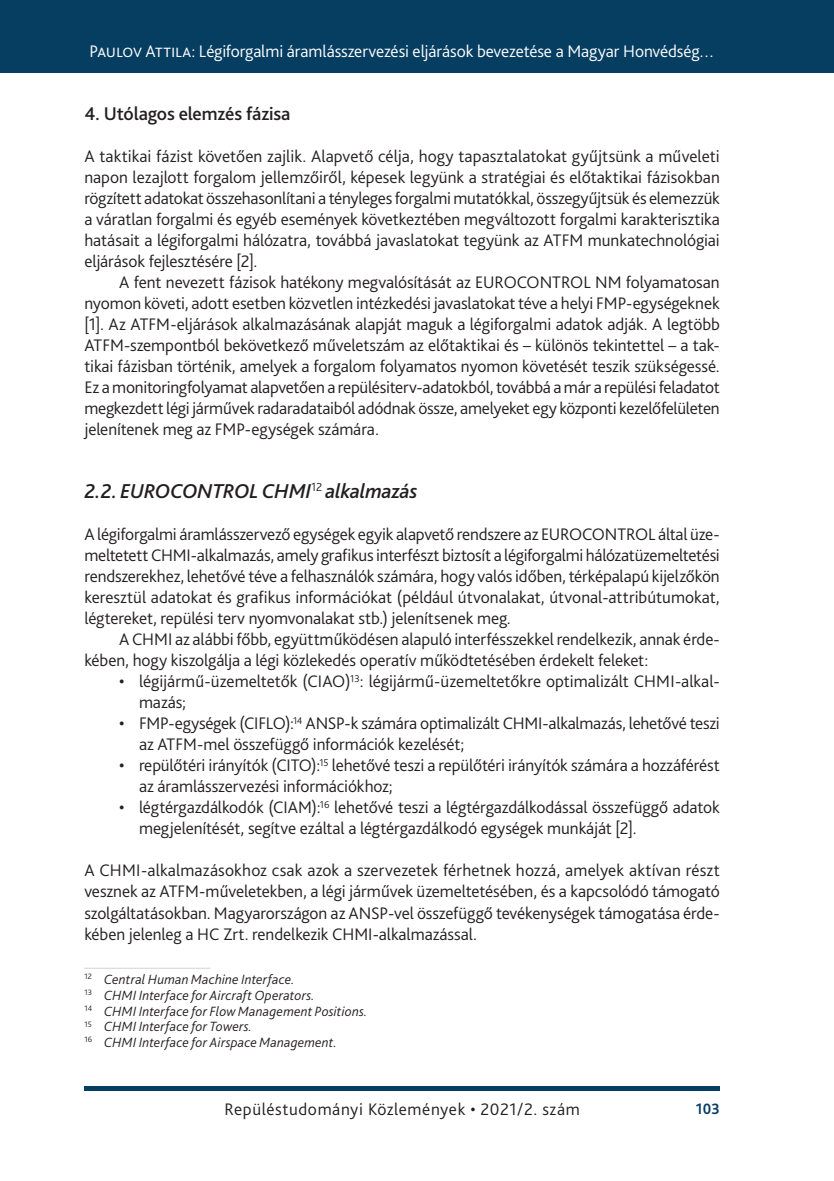
<style>
.page{position:relative;width:834px;height:1181px;background:#fff}
.page>*{position:absolute;margin:0;border:0;box-sizing:border-box;transform-origin:0 0}
.t1{font:italic 500 21px "Bliss Pro";letter-spacing:-.01em;color:#231f20}
.t2{font:500 19.25px "Bliss Pro";letter-spacing:-.01em;color:#231f20}
.t3{font:300 17.5px/21px "Bliss Pro";letter-spacing:-.01em;color:#231f20}
.t4{font:300 17.5px "Bliss Pro";letter-spacing:-.005em;color:#fff}
.t5{font:300 17.5px "Bliss Pro";letter-spacing:.035em;color:#231f20}
.t6{font:700 15.75px "Bliss Pro";color:#063e62;scale:.95 1}
.t7{font:italic 300 14px/15.8px "Bliss Pro";letter-spacing:.015em;color:#231f20}
.s1{font-weight:400}
</style>
<div class="page">
<div style="left:0;top:0;width:833px;height:73px;background:#063e62"></div>
<div style="left:84px;top:1086px;width:635px;height:5px;background:#063e62"></div>
<hr style="left:84px;top:968px;width:126px;height:1px;background:#d1d2d4">
<p class="t4" style="left:90px;top:41px;width:626px">Paulov Attila: Légiforgalmi áramlásszervezési eljárások bevezetése a Magyar Honvédség…</p>
<p class="t2" style="left:84px;top:102px;width:207px">4. Utólagos elemzés fázisa</p>
<p class="t3" style="left:84px;top:145px;width:637px;text-align:justify">A taktikai fázist követően zajlik. Alapvető célja, hogy tapasztalatokat gyűjtsünk a műveleti napon lezajlott forgalom jellemzőiről, képesek legyünk a stratégiai és előtaktikai fázisokban rögzített adatokat összehasonlítani a tényleges forgalmi mutatókkal, összegyűjtsük és elemezzük a váratlan forgalmi és egyéb események következtében megváltozott forgalmi karakterisztika hatásait a légiforgalmi hálózatra, továbbá javaslatokat tegyünk az ATFM munkatechnológiai eljárások fejlesztésére [2].</p>
<p class="t3" style="left:84px;top:271px;width:636px;text-align:justify;text-indent:35px">A fent nevezett fázisok hatékony megvalósítását az EUROCONTROL NM folyamatosan nyomon követi, adott esetben közvetlen intézkedési javaslatokat téve a helyi FMP-egységeknek [1]. Az ATFM-eljárások alkalmazásának alapját maguk a légiforgalmi adatok adják. A legtöbb ATFM-szempontból bekövetkező műveletszám az előtaktikai és – különös tekintettel – a tak&shy;tikai fázisban történik, amelyek a forgalom folyamatos nyomon követését teszik szükségessé.<br>Ez a monitoringfolyamat alapvetően a repülésiterv-adatokból, továbbá a már a repülési feladatot megkezdett légi járművek radaradataiból adódnak össze, amelyeket egy központi kezelőfelületen jelenítenek meg az FMP-egységek számára.</p>
<p class="t1" style="left:84px;top:478px;width:334px">2.2. EUROCONTROL CHMI<sup>12</sup> alkalmazás</p>
<p class="t3" style="left:84px;top:523px;width:636px;text-align:justify">A légiforgalmi áramlásszervező egységek egyik alapvető rendszere az EUROCONTROL által üze&shy;meltetett CHMI-alkalmazás, amely grafikus interfészt biztosít a légiforgalmi hálózatüzemeltetési rendszerekhez, lehetővé téve a felhasználók számára, hogy valós időben, térképalapú kijelzőkön keresztül adatokat és grafikus információkat (például útvonalakat, útvonal-attribútumokat, légtereket, repülési terv nyomvonalakat stb.) jelenítsenek meg.</p>
<p class="t3" style="left:84px;top:628px;width:636px;text-indent:35px">A CHMI az alábbi főbb, együttműködésen alapuló interfésszekkel rendelkezik, annak érde&shy;kében, hogy kiszolgálja a légi közlekedés operatív működtetésében érdekelt feleket:</p>
<p class="t3" style="left:139px;top:670px;width:582px;text-indent:-20px"><span class="s1">•</span> légijármű-üzemeltetők (CIAO)<sup>13</sup>: légijármű-üzemeltetőkre optimalizált CHMI-alkal&shy;mazás;</p>
<p class="t3" style="left:139px;top:712px;width:582px;text-indent:-20px"><span class="s1">•</span> FMP-egységek (CIFLO):<sup>14</sup> ANSP-k számára optimalizált CHMI-alkalmazás, lehetővé teszi az ATFM-mel összefüggő információk kezelését;</p>
<p class="t3" style="left:139px;top:754px;width:582px;text-indent:-20px"><span class="s1">•</span> repülőtéri irányítók (CITO):<sup>15</sup> lehetővé teszi a repülőtéri irányítók számára a hozzáférést az áramlásszervezési információkhoz;</p>
<p class="t3" style="left:139px;top:796px;width:582px;text-indent:-20px"><span class="s1">•</span> légtérgazdálkodók (CIAM):<sup>16</sup> lehetővé teszi a légtérgazdálkodással összefüggő adatok megjelenítését, segítve ezáltal a légtérgazdálkodó egységek munkáját [2].</p>
<p class="t3" style="left:84px;top:859px;width:636px;text-align:justify">A CHMI-alkalmazásokhoz csak azok a szervezetek férhetnek hozzá, amelyek aktívan részt vesznek az ATFM-műveletekben, a légi járművek üzemeltetésében, és a kapcsolódó támogató szolgáltatásokban. Magyarországon az ANSP-vel összefüggő tevékenységek támogatása érde&shy;kében jelenleg a HC Zrt. rendelkezik CHMI-alkalmazással.</p>
<p class="t7" style="left:84px;top:971px;width:284px"><sup>12</sup> Central Human Machine Interface.<br><sup>13</sup> CHMI Interface for Aircraft Operators.<br><sup>14</sup> CHMI Interface for Flow Management Positions.<br><sup>15</sup> CHMI Interface for Towers.<br><sup>16</sup> CHMI Interface for Airspace Management.</p>
<p class="t5" style="left:224px;top:1098px;width:357px">Repüléstudományi Közlemények • 2021/2. szám</p>
<p class="t6" style="left:695px;top:1099px;width:27px">103</p>
</div>
